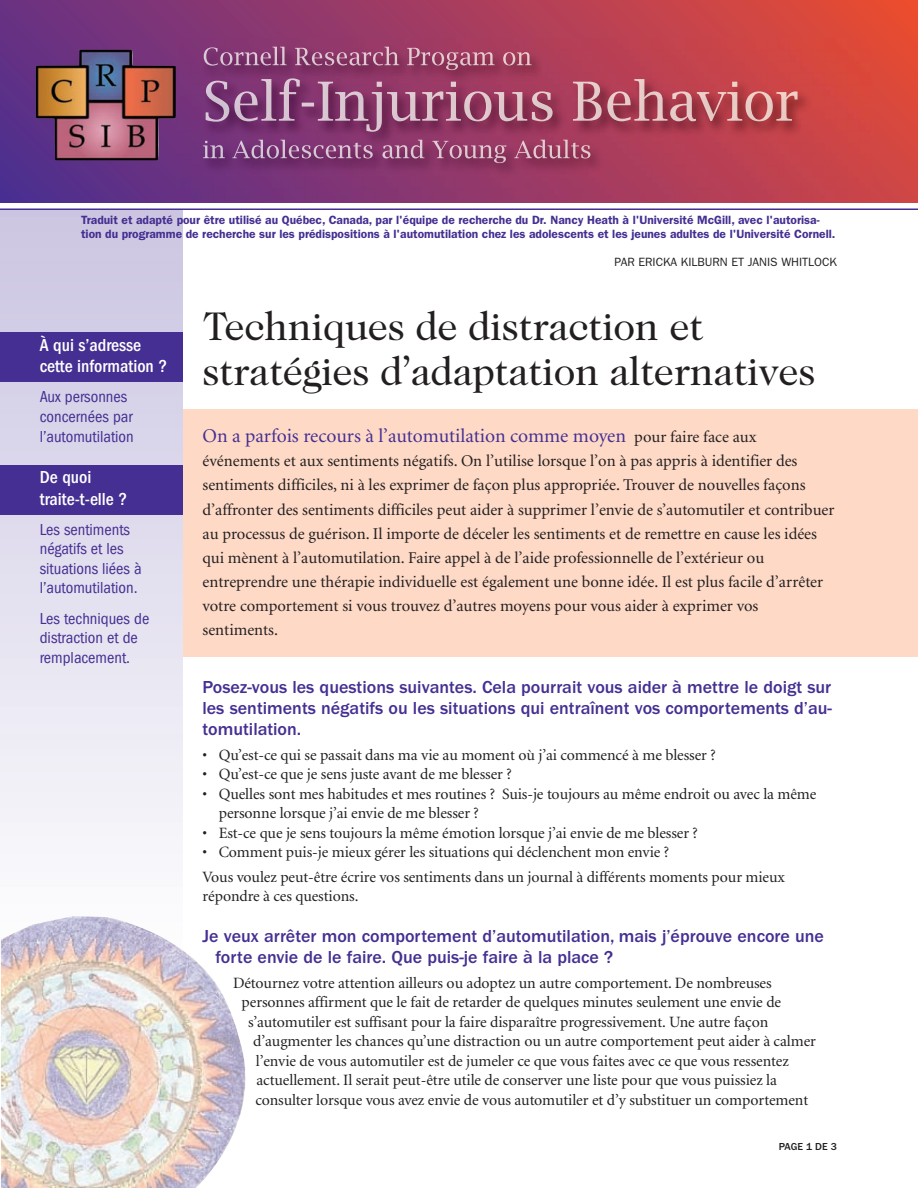
<style>
.page{position:relative;width:918px;height:1188px;background:#fff}
.page>*{position:absolute;margin:0;border:0;box-sizing:border-box;transform-origin:0 0}
.t1{font:40.5px/45px "Caslon Two Twenty Four";letter-spacing:-.01em;color:#231f20}
.t2{font:19.5px "Minion";color:#452f92}
.t3{font:500 18px/21px "Franklin Gothic";color:#452f92;text-align:justify}
.t4{font:500 condensed 18px/21px "Franklin Gothic";color:#fff}
.t5{font:16.5px/24px "Minion";color:#231f20}
.t6{font:condensed 16.5px/19.5px "Franklin Gothic";color:#452f92}
.t7{font:15.75px/19.5px "Minion";letter-spacing:-.005em;color:#231f20}
.t8{font:600 12px/13.5px "Franklin Gothic";color:#452f92}
.t9{font:12px "Franklin Gothic";color:#231f20}
.t10{font:500 10.5px "Franklin Gothic";letter-spacing:-.01em;color:#231f20}
.s1{font-size:16.5px;color:#231f20}
</style>
<div class="page">
<div style="left:182px;top:409px;width:736px;height:248px;background:#fdd9c6"></div>
<svg style="left:0;top:210px;width:182px;height:734px"></svg>
<div style="left:0;top:465px;width:182px;height:49px;background:#452f92"></div>
<div style="left:0;top:332px;width:182px;height:50px;background:#452f92"></div>
<svg style="left:0;top:0;width:918px;height:202px"></svg>
<img style="left:36px;top:50px;width:140px;height:110px">
<img style="left:180px;top:38px;width:693px;height:162px">
<img style="left:204px;top:47px;width:157px;height:19px">
<img style="left:206px;top:78px;width:321px;height:54px">
<img style="left:203px;top:140px;width:149px;height:18px">
<hr style="left:0;top:208px;width:918px;height:2px;background:#452f92">
<img style="left:1px;top:950px;width:245px;height:238px">
<img style="left:1px;top:916px;width:181px;height:39px">
<p class="t8" style="left:81px;top:214px;width:756px">Traduit et adapté pour être utilisé au Québec, Canada, par l'équipe de recherche du Dr. Nancy Heath à l'Université McGill, avec l'autorisa&shy;tion du programme de recherche sur les prédispositions à l'automutilation chez les adolescents et les jeunes adultes de l'Université Cornell.</p>
<p class="t9" style="left:615px;top:258px;width:224px">PAR ERICKA KILBURN ET JANIS WHITLOCK</p>
<p class="t4" style="left:40px;top:336px;width:129px">À qui s’adresse cette information ?</p>
<p class="t6" style="left:40px;top:389px;width:96px">Aux personnes concernées par l’automutilation</p>
<p class="t4" style="left:40px;top:468px;width:89px">De quoi traite-t-elle ?</p>
<p class="t6" style="left:40px;top:521px;width:103px">Les sentiments négatifs et les situations liées à l’automutilation.</p>
<p class="t6" style="left:40px;top:610px;width:111px">Les techniques de distraction et de remplacement.</p>
<h1 class="t1" style="left:202px;top:307px;width:615px">Techniques de distraction et stratégies d’adaptation alternatives</h1>
<p class="t2" style="left:202px;top:429px;width:556px">On a parfois recours à l’automutilation comme moyen <span class="s1">pour faire face aux</span></p>
<p class="t5" style="left:202px;top:451px;width:634px">événements et aux sentiments négatifs. On l’utilise lorsque l’on à pas appris à identifier des sentiments difficiles, ni à les exprimer de façon plus appropriée. Trouver de nouvelles façons d’affronter des sentiments difficiles peut aider à supprimer l’envie de s’automutiler et contribuer au processus de guérison. Il importe de déceler les sentiments et de remettre en cause les idées qui mènent à l’automutilation. Faire appel à de l’aide professionnelle de l’extérieur ou entreprendre une thérapie individuelle est également une bonne idée. Il est plus facile d’arrêter votre comportement si vous trouvez d’autres moyens pour vous aider à exprimer vos sentiments.</p>
<p class="t3" style="left:202px;top:678px;width:631px">Posez-vous les questions suivantes. Cela pourrait vous aider à mettre le doigt sur les sentiments négatifs ou les situations qui entraînent vos comportements d’au&shy;tomutilation.</p>
<p class="t7" style="left:202px;top:746px;width:515px">• Qu’est-ce qui se passait dans ma vie au moment où j’ai commencé à me blesser ?</p>
<p class="t7" style="left:202px;top:766px;width:311px">• Qu’est-ce que je sens juste avant de me blesser ?</p>
<p class="t7" style="left:219px;top:785px;width:599px;text-indent:-16px">• Quelles sont mes habitudes et mes routines ? Suis-je toujours au même endroit ou avec la même personne lorsque j’ai envie de me blesser ?</p>
<p class="t7" style="left:203px;top:824px;width:497px">• Est-ce que je sens toujours la même émotion lorsque j’ai envie de me blesser ?</p>
<p class="t7" style="left:203px;top:841px;width:584px;line-height:24.9px">• Comment puis-je mieux gérer les situations qui déclenchent mon envie ?<br>Vous voulez peut-être écrire vos sentiments dans un journal à différents moments pour mieux</p>
<p class="t7" style="left:203px;top:888px;width:158px">répondre à ces questions.</p>
<p class="t3" style="left:216px;top:927px;width:610px;text-indent:-13px">Je veux arrêter mon comportement d’automutilation, mais j’éprouve encore une forte envie de le faire. Que puis-je faire à la place ?</p>
<p class="t7" style="left:233px;top:974px;width:540px">Détournez votre attention ailleurs ou adoptez un autre comportement. De nombreuses</p>
<p class="t7" style="left:242px;top:994px;width:541px">personnes affirment que le fait de retarder de quelques minutes seulement une envie de</p>
<p class="t7" style="left:248px;top:1013px;width:522px">s’automutiler est suffisant pour la faire disparaître progressivement. Une autre façon</p>
<p class="t7" style="left:253px;top:1033px;width:564px">d’augmenter les chances qu’une distraction ou un autre comportement peut aider à calmer</p>
<p class="t7" style="left:256px;top:1052px;width:535px">l’envie de vous automutiler est de jumeler ce que vous faites avec ce que vous ressentez</p>
<p class="t7" style="left:256px;top:1072px;width:522px">actuellement. Il serait peut-être utile de conserver une liste pour que vous puissiez la</p>
<p class="t7" style="left:255px;top:1091px;width:554px">consulter lorsque vous avez envie de vous automutiler et d’y substituer un comportement</p>
<p class="t10" style="left:779px;top:1143px;width:60px">PAGE 1 DE 3</p>
</div>
